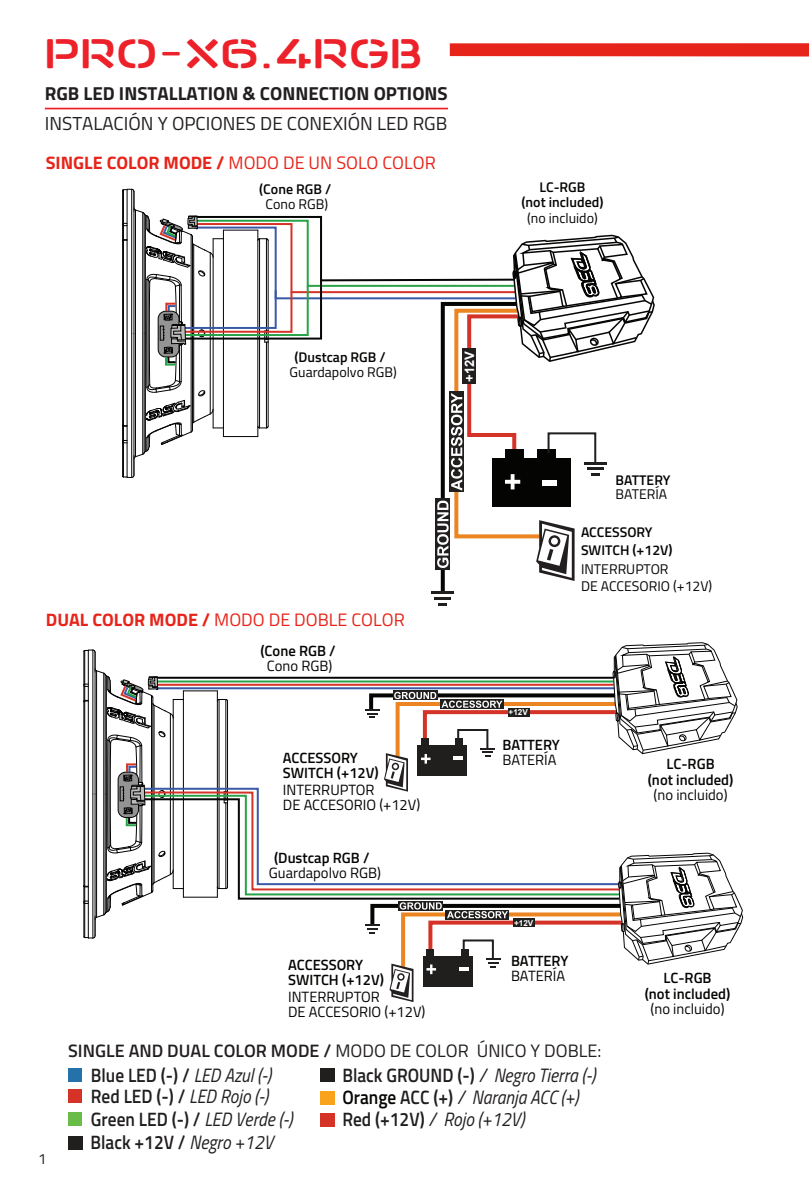
<style>
.page{position:relative;width:809px;height:1191px;background:#fff}
.page>*{position:absolute;margin:0;border:0;box-sizing:border-box;transform-origin:0 0}
.t1{font:49.6px "Antaris ST CF";color:#ec2129}
.t2{font:600 19.4px/22.2px "Titillium Web";color:#211e1e;scale:.9 1}
.t3{font:italic 19.4px "Titillium Web";color:#211e1e;scale:.9 1}
.t4{font:700 18.8px "Titillium Web";color:#231f20}
.t5{font:18.8px "Titillium Web";color:#231f20}
.t6{font:18px "Titillium Web";color:#e72419}
.t7{font:600 18px "Titillium Web";color:#231f20}
.t8{font:14.8px/15px "Titillium Web";color:#040503}
.t9{font:600 14.8px/15px "Titillium Web";color:#040503}
.t10{font:14.8px "Titillium Web";color:#231f20}
.t11{font:14px/17.4px "Titillium Web";color:#040503}
.t12{font:600 14px/15.2px "Titillium Web";color:#040503;text-align:center}
.t13{font:700 13px "Arial";color:#fff}
.t14{font:700 8.2px "Arial";color:#fff}
.s1{font-weight:700}
.s2{font-weight:400}
.s3{font-weight:400;font-style:italic}
.s4{font-weight:600;font-style:normal}
.s5{font-weight:600;font-style:normal;color:#050504}
</style>
<div class="page">
<hr style="left:45px;top:108px;width:403px;height:1px;background:#ed1f26">
<svg style="left:450px;top:43px;width:358px;height:14px;background:#e83329"></svg>
<svg style="left:216px;top:698px;width:12px;height:4px"></svg>
<hr style="left:183px;top:690px;width:34px;height:1px;background:#030303">
<hr style="left:218px;top:699px;width:1px;height:189px;background:#030303">
<hr style="left:225px;top:699px;width:1px;height:92px;background:#030303">
<hr style="left:227px;top:701px;width:1px;height:90px;background:#030303">
<hr style="left:217px;top:691px;width:1px;height:206px;background:#030303">
<hr style="left:183px;top:691px;width:1px;height:206px;background:#030303">
<hr style="left:157px;top:677px;width:456px;height:2px;background:#050504">
<hr style="left:157px;top:684px;width:456px;height:2px;background:#d53327">
<hr style="left:156px;top:687px;width:458px;height:2px;background:#3a5aa8">
<hr style="left:157px;top:680px;width:456px;height:2px;background:#29a348">
<svg style="left:183px;top:793px;width:76px;height:4px"></svg>
<svg style="left:183px;top:797px;width:182px;height:103px"></svg>
<svg style="left:365px;top:852px;width:378px;height:150px"></svg>
<svg style="left:365px;top:642px;width:373px;height:149px"></svg>
<svg style="left:83px;top:649px;width:100px;height:290px"></svg>
<hr style="left:434px;top:597px;width:17px;height:3px;background:#211e1e">
<svg style="left:438px;top:603px;width:9px;height:3px"></svg>
<svg style="left:122px;top:188px;width:533px;height:406px"></svg>
<div style="left:320px;top:1112px;width:14px;height:14px;background:#d53327"></div>
<div style="left:320px;top:1090px;width:14px;height:14px;background:#f9a21c"></div>
<div style="left:320px;top:1068px;width:14px;height:14px;background:#211e1e"></div>
<div style="left:68px;top:1136px;width:14px;height:14px;background:#211e1e"></div>
<div style="left:68px;top:1089px;width:14px;height:14px;background:#d53327"></div>
<div style="left:68px;top:1067px;width:14px;height:14px;background:#2572ab"></div>
<div style="left:68px;top:1112px;width:14px;height:14px;background:#68bc47"></div>
<h1 class="t1" style="left:45px;top:31px;width:379px">PRO-X6.4RGB</h1>
<p class="t4" style="left:45px;top:79px;width:404px">RGB LED INSTALLATION &amp; CONNECTION OPTIONS</p>
<p class="t5" style="left:45px;top:109px;width:404px">INSTALACIÓN Y OPCIONES DE CONEXIÓN LED RGB</p>
<p class="t6" style="left:46px;top:150px;width:391px"><span class="s1">SINGLE COLOR MODE /</span> MODO DE UN SOLO COLOR</p>
<p class="t12" style="left:259px;top:181px;width:74px">(Cone RGB /</p>
<p class="t11" style="left:265px;top:195px;width:64px">Cono RGB)</p>
<p class="t12" style="left:521px;top:179px;width:83px">LC-RGB<br>(not included)</p>
<p class="t11" style="left:527px;top:208px;width:72px">(no incluido)</p>
<p class="t12" style="left:294px;top:349px;width:93px">(Dustcap RGB /</p>
<p class="t11" style="left:289px;top:363px;width:109px">Guardapolvo RGB)</p>
<p class="t6" style="left:46px;top:606px;width:360px"><span class="s1">DUAL COLOR MODE /</span> MODO DE DOBLE COLOR</p>
<p class="t9" style="left:260px;top:642px;width:77px">(Cone RGB /</p>
<p class="t8" style="left:267px;top:657px;width:67px">Cono RGB)</p>
<p class="t9" style="left:283px;top:750px;width:97px">ACCESSORY<br>SWITCH (+12V)</p>
<p class="t8" style="left:283px;top:781px;width:139px">INTERRUPTOR<br>DE ACCESORIO (+12V)</p>
<p class="t9" style="left:274px;top:849px;width:97px">(Dustcap RGB /</p>
<p class="t8" style="left:269px;top:864px;width:114px">Guardapolvo RGB)</p>
<p class="t9" style="left:288px;top:956px;width:97px">ACCESSORY<br>SWITCH (+12V)</p>
<p class="t8" style="left:288px;top:988px;width:139px">INTERRUPTOR<br>DE ACCESORIO (+12V)</p>
<p class="t13" style="left:460px;top:382px;width:32px;rotate:-90deg">+12V</p>
<p class="t12" style="left:615px;top:472px;width:56px">BATTERY</p>
<p class="t11" style="left:615px;top:485px;width:53px">BATERÍA</p>
<p class="t12" style="left:581px;top:523px;width:93px;line-height:17.4px;text-align:left">ACCESSORY<br>SWITCH (+12V)</p>
<p class="t11" style="left:581px;top:559px;width:133px">INTERRUPTOR<br>DE ACCESORIO (+12V)</p>
<p class="t14" style="left:508px;top:706px;width:21px">+12V</p>
<p class="t9" style="left:502px;top:737px;width:59px">BATTERY</p>
<p class="t8" style="left:502px;top:752px;width:56px">BATERÍA</p>
<p class="t9" style="left:647px;top:756px;width:87px;text-align:center">LC-RGB<br>(not included)</p>
<p class="t8" style="left:653px;top:786px;width:75px">(no incluido)</p>
<p class="t14" style="left:514px;top:917px;width:21px">+12V</p>
<p class="t9" style="left:511px;top:952px;width:59px">BATTERY</p>
<p class="t8" style="left:511px;top:968px;width:56px">BATERÍA</p>
<p class="t9" style="left:644px;top:969px;width:87px;text-align:center">LC-RGB<br>(not included)</p>
<p class="t8" style="left:650px;top:1000px;width:75px">(no incluido)</p>
<p class="t7" style="left:68px;top:1037px;width:534px">SINGLE AND DUAL COLOR MODE / <span class="s2">MODO DE COLOR ÚNICO Y DOBLE:</span></p>
<p class="t10" style="left:38px;top:1148px;width:10px">1</p>
<h2 class="t2" style="left:91px;top:1062px;width:225px">Blue LED (-) / <span class="s3">LED Azul (-)<br></span>Red LED (-) / <span class="s3">LED Rojo (-)<br></span>Green LED (-) / <span class="s3">LED Verde (-)</span></h2>
<h2 class="t2" style="left:90px;top:1130px;width:204px">Black +12V / <span class="s3">Negro +12V</span></h2>
<h2 class="t3" style="left:342px;top:1060px;width:283px"><span class="s4">Black GROUND (-)</span> / Negro Tierra (-)</h2>
<h2 class="t3" style="left:342px;top:1082px;width:264px"><span class="s5">Orange</span> <span class="s4">ACC (+)</span> / Naranja ACC (+)</h2>
<h2 class="t3" style="left:342px;top:1105px;width:204px"><span class="s4">Red (+12V)</span> / Rojo (+12V)</h2>
</div>
